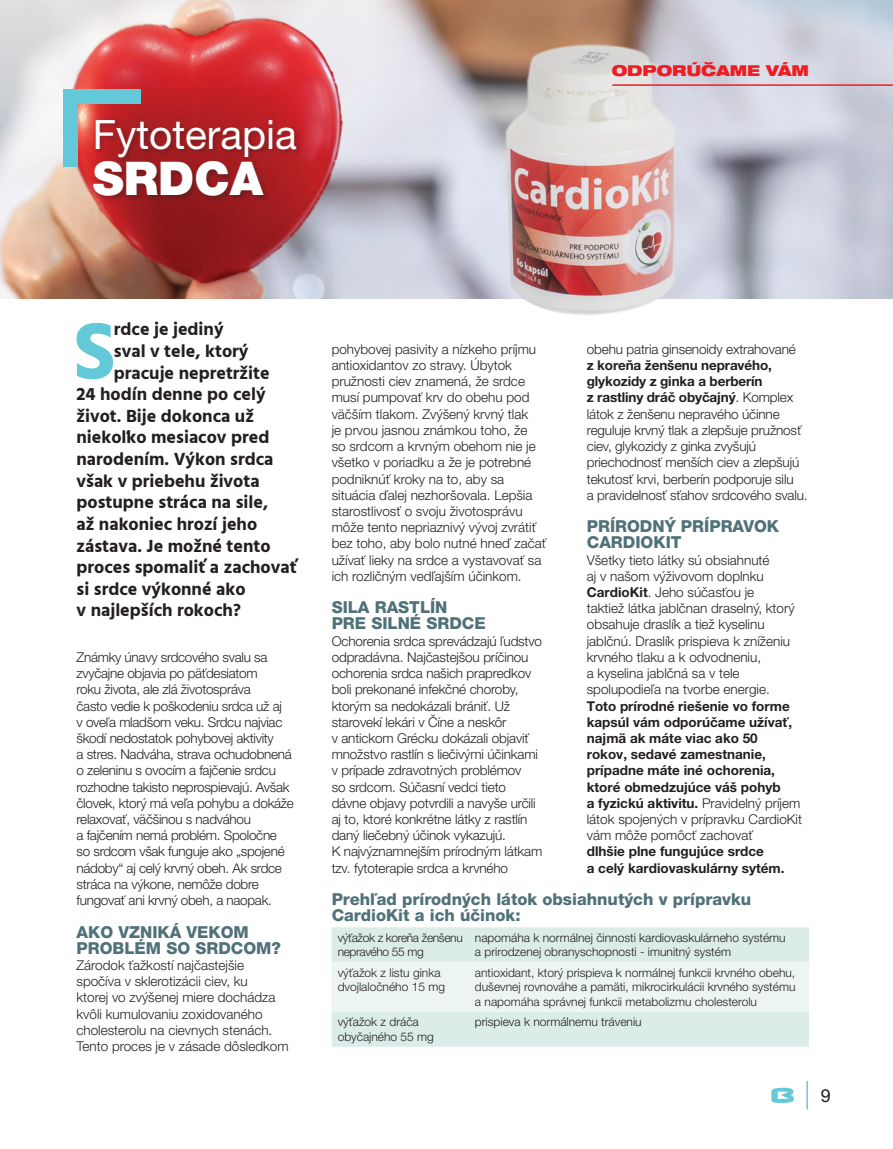
<style>
.page{position:relative;width:893px;height:1149px;background:#fff}
.page>*{position:absolute;margin:0;border:0;box-sizing:border-box;transform-origin:0 0}
.t1{font:700 82.05px "Hind";color:#63c9d8}
.t2{font:900 46.5px "Helvetica Neue LT Pro";color:#fff}
.t3{font:40.5px "Helvetica Neue LT Pro";color:#fff}
.t4{font:700 18px "Hind";color:#231f20}
.t5{font:18px "Helvetica Neue LT Pro";color:#231f20}
.t6{font:800 16.5px/16.2px "Helvetica Neue LT Pro";color:#4f7177}
.t7{font:900 expanded 15px "Helvetica Neue LT Pro";color:#ee1d23}
.t8{font:300 13.5px/16.2px "Helvetica Neue LT Pro";letter-spacing:-.01em;color:#231f20}
.t9{font:700 13.5px/16.2px "Helvetica Neue LT Pro";color:#231f20}
.t10{font:300 12px/14.4px "Helvetica Neue LT Pro";color:#231f20}
.t11{font:300 12px/14.4px "Helvetica Neue LT Pro";letter-spacing:-.03em;color:#231f20}
.s1{font-weight:700}
.s2{font-weight:300}
</style>
<div class="page">
<img style="left:0;top:0;width:893px;height:298px">
<div style="left:92px;top:118px;width:212px;height:85px;background:#231f20;opacity:.33"></div>
<img style="left:485px;top:19px;width:226px;height:296px">
<div style="left:63px;top:89px;width:14px;height:78px;background:#63c9d8"></div>
<div style="left:63px;top:89px;width:77px;height:15px;background:#63c9d8"></div>
<div style="left:332px;top:927px;width:477px;height:119px;background:#dbece9"></div>
<div style="left:332px;top:962px;width:477px;height:49px;background:#edf5f4"></div>
<svg style="left:771px;top:1087px;width:23px;height:15px"></svg>
<hr style="left:806px;top:1080px;width:2px;height:28px;background:#63c9d8">
<hr style="left:612px;top:84px;width:281px;height:2px;background:#ee1d23">
<h3 class="t3" style="left:93px;top:110px;width:205px">Fytoterapia</h3>
<h2 class="t2" style="left:93px;top:151px;width:172px">SRDCA</h2>
<p class="t7" style="left:612px;top:61px;width:199px">ODPORÚČAME VÁM</p>
<h1 class="t1" style="left:73px;top:302px;width:44px">S</h1>
<h3 class="t4" style="left:114px;top:318px;width:111px">rdce je jediný</h3>
<h3 class="t4" style="left:114px;top:340px;width:136px">sval v tele, ktorý</h3>
<h3 class="t4" style="left:114px;top:362px;width:157px">pracuje nepretržite</h3>
<h3 class="t4" style="left:77px;top:383px;width:191px">24 hodín denne po celý</h3>
<h3 class="t4" style="left:77px;top:405px;width:179px">život. Bije dokonca už</h3>
<h3 class="t4" style="left:77px;top:426px;width:194px">niekoľko mesiacov pred</h3>
<h3 class="t4" style="left:77px;top:448px;width:198px">narodením. Výkon srdca</h3>
<h3 class="t4" style="left:77px;top:470px;width:185px">však v priebehu života</h3>
<h3 class="t4" style="left:77px;top:491px;width:193px">postupne stráca na sile,</h3>
<h3 class="t4" style="left:77px;top:513px;width:182px">až nakoniec hrozí jeho</h3>
<h3 class="t4" style="left:77px;top:534px;width:196px">zástava. Je možné tento</h3>
<h3 class="t4" style="left:77px;top:556px;width:222px">proces spomaliť a zachovať</h3>
<h3 class="t4" style="left:77px;top:578px;width:170px">si srdce výkonné ako</h3>
<h3 class="t4" style="left:77px;top:599px;width:166px">v najlepších rokoch?</h3>
<p class="t8" style="left:77px;top:648px;width:219px">Známky únavy srdcového svalu sa zvyčajne objavia po päťdesiatom<br>roku života, ale zlá životospráva<br>často vedie k poškodeniu srdca už aj<br>v oveľa mladšom veku. Srdcu najviac škodí nedostatok pohybovej aktivity<br>a stres. Nadváha, strava ochudobnená o zeleninu s ovocím a fajčenie srdcu rozhodne takisto neprospievajú. Avšak človek, ktorý má veľa pohybu a dokáže relaxovať, väčšinou s nadváhou<br>a fajčením nemá problém. Spoločne so srdcom však funguje ako „spojené nádoby“ aj celý krvný obeh. Ak srdce stráca na výkone, nemôže dobre fungovať ani krvný obeh, a naopak.</p>
<p class="t6" style="left:77px;top:923px;width:206px">AKO VZNIKÁ VEKOM<br>PROBLÉM SO SRDCOM?</p>
<p class="t8" style="left:77px;top:956px;width:214px">Zárodok ťažkostí najčastejšie spočíva v sklerotizácii ciev, ku<br>ktorej vo zvýšenej miere dochádza kvôli kumulovaniu zoxidovaného cholesterolu na cievnych stenách.<br>Tento proces je v zásade dôsledkom</p>
<p class="t8" style="left:587px;top:340px;width:210px">obehu patria ginsenoidy extrahované</p>
<p class="t8" style="left:587px;top:357px;width:222px"><span class="s1">z koreňa ženšenu nepravého, glykozidy z ginka a berberín<br>z rastliny dráč obyčajný</span>. Komplex látok z ženšenu nepravého účinne reguluje krvný tlak a zlepšuje pružnosť ciev, glykozidy z ginka zvyšujú priechodnosť menších ciev a zlepšujú tekutosť krvi, berberín podporuje silu<br>a pravidelnosť sťahov srdcového svalu.</p>
<p class="t6" style="left:587px;top:518px;width:194px">PRÍRODNÝ PRÍPRAVOK<br>CARDIOKIT</p>
<p class="t8" style="left:587px;top:551px;width:209px">Všetky tieto látky sú obsiahnuté<br>aj v našom výživovom doplnku<br><span class="s1">CardioKit</span>. Jeho súčasťou je taktiež látka jablčnan draselný, ktorý obsahuje draslík a tiež kyselinu jablčnú. Draslík prispieva k zníženiu krvného tlaku a k odvodneniu,<br>a kyselina jablčná sa v tele spolupodieľa na tvorbe energie.</p>
<p class="t9" style="left:587px;top:697px;width:217px">Toto prírodné riešenie vo forme kapsúl vám odporúčame užívať, najmä ak máte viac ako 50<br>rokov, sedavé zamestnanie, prípadne máte iné ochorenia, ktoré obmedzujúce váš pohyb<br>a fyzickú aktivitu. <span class="s2">Pravidelný príjem látok spojených v prípravku CardioKit vám môže pomôcť zachovať</span></p>
<p class="t9" style="left:587px;top:843px;width:199px">dlhšie plne fungujúce srdce<br>a celý kardiovaskulárny sytém.</p>
<p class="t6" style="left:332px;top:890px;width:421px">Prehľad prírodných látok obsiahnutých v prípravku<br>CardioKit a ich účinok:</p>
<p class="t11" style="left:338px;top:929px;width:127px">výťažok z koreňa ženšenu nepravého 55 mg</p>
<p class="t10" style="left:475px;top:929px;width:312px">napomáha k normálnej činnosti kardiovaskulárneho systému a prirodzenej obranyschopnosti - imunitný systém</p>
<p class="t10" style="left:338px;top:964px;width:109px">výťažok z listu ginka dvojlaločného 15 mg</p>
<p class="t10" style="left:475px;top:964px;width:322px;text-align:justify">antioxidant, ktorý prispieva k normálnej funkcii krvného obehu, duševnej rovnováhe a pamäti, mikrocirkulácii krvného systému a napomáha správnej funkcii metabolizmu cholesterolu</p>
<p class="t10" style="left:338px;top:1014px;width:98px">výťažok z dráča obyčajného 55 mg</p>
<p class="t10" style="left:475px;top:1014px;width:168px">prispieva k normálnemu tráveniu</p>
<p class="t8" style="left:332px;top:340px;width:216px">pohybovej pasivity a nízkeho príjmu antioxidantov zo stravy. Úbytok pružnosti ciev znamená, že srdce musí pumpovať krv do obehu pod väčším tlakom. Zvýšený krvný tlak<br>je prvou jasnou známkou toho, že<br>so srdcom a krvným obehom nie je všetko v poriadku a že je potrebné podniknúť kroky na to, aby sa situácia ďalej nezhoršovala. Lepšia starostlivosť o svoju životosprávu môže tento nepriaznivý vývoj zvrátiť bez toho, aby bolo nutné hneď začať užívať lieky na srdce a vystavovať sa ich rozličným vedľajším účinkom.</p>
<p class="t6" style="left:332px;top:599px;width:155px">SILA RASTLÍN<br>PRE SILNÉ SRDCE</p>
<p class="t8" style="left:332px;top:632px;width:212px">Ochorenia srdca sprevádzajú ľudstvo odpradávna. Najčastejšou príčinou ochorenia srdca našich prapredkov boli prekonané infekčné choroby, ktorým sa nedokázali brániť. Už starovekí lekári v Číne a neskôr<br>v antickom Grécku dokázali objaviť množstvo rastlín s liečivými účinkami v prípade zdravotných problémov<br>so srdcom. Súčasní vedci tieto dávne objavy potvrdili a navyše určili aj to, ktoré konkrétne látky z rastlín daný liečebný účinok vykazujú.<br>K najvýznamnejším prírodným látkam tzv. fytoterapie srdca a krvného</p>
<h3 class="t5" style="left:821px;top:1084px;width:12px">9</h3>
</div>
